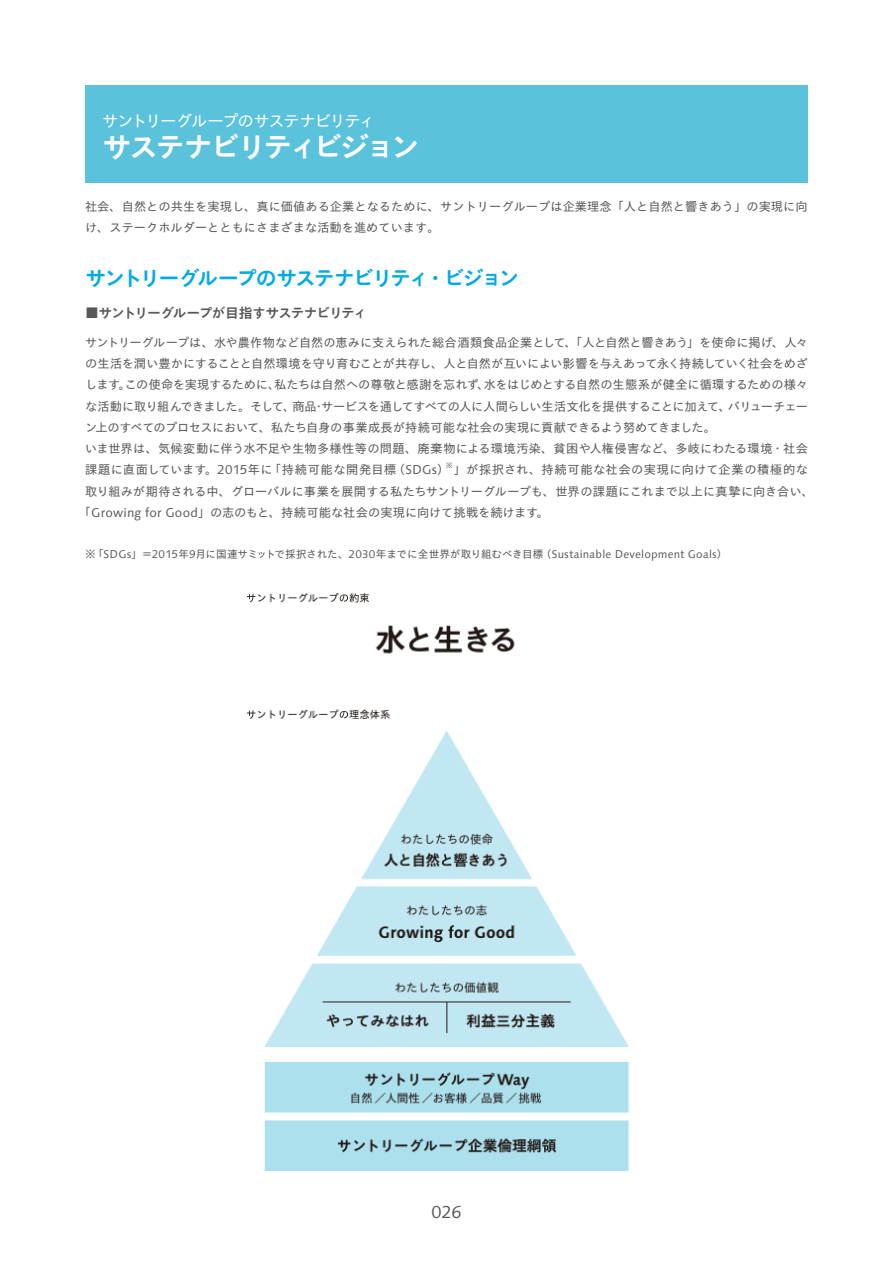
<style>
.page{position:relative;width:893px;height:1263px;background:#fff}
.page>*{position:absolute;margin:0;border:0;box-sizing:border-box;transform-origin:0 0}
.t1{font:700 29.7px "Suntory Gothic";letter-spacing:-.12em;color:#fff}
.t2{font:700 21.3px "Suntory Gothic";letter-spacing:-.115em;color:#00abe4}
.t3{font:16.5px "Suntory Gothic";letter-spacing:-.085em;color:#fff}
.t4{font:16.5px "Suntory Gothic";color:#595757}
.t5{font:700 13.8px "Suntory Gothic";letter-spacing:-.075em;color:#595757}
.t6{font:12.15px/21.3px "Suntory Gothic";color:#595757}
.t7{font:10.65px "Suntory Gothic";letter-spacing:.02em;color:#595757}
.t8{font:7.2px "Suntory Gothic";color:#595757}
</style>
<div class="page">
<div style="left:85px;top:85px;width:723px;height:98px;background:#5bc2dc"></div>
<img style="left:247px;top:593px;width:382px;height:577px">
<h3 class="t3" style="left:102px;top:113px;width:275px">サントリーグループのサステナビリティ</h3>
<h1 class="t1" style="left:102px;top:132px;width:320px">サステナビリティビジョン</h1>
<p class="t6" style="left:85px;top:196px;width:724px">社会、自然との共生を実現し、真に価値ある企業となるために、サントリーグループは企業理念「人と自然と響きあう」の実現に向け、ステークホルダーとともにさまざまな活動を進めています。</p>
<h2 class="t2" style="left:85px;top:267px;width:436px">サントリーグループのサステナビリティ・ビジョン</h2>
<p class="t5" style="left:85px;top:306px;width:284px">■サントリーグループが目指すサステナビリティ</p>
<p class="t6" style="left:85px;top:333px;width:724px">サントリーグループは、水や農作物など自然の恵みに支えられた総合酒類食品企業として、「人と自然と響きあう」を使命に掲げ、人々の生活を潤い豊かにすることと自然環境を守り育むことが共存し、人と自然が互いによい影響を与えあって永く持続していく社会をめざします。この使命を実現するために、私たちは自然への尊敬と感謝を忘れず、水をはじめとする自然の生態系が健全に循環するための様々な活動に取り組んできました。そして、商品・サービスを通してすべての人に人間らしい生活文化を提供することに加えて、バリューチェーン上のすべてのプロセスにおいて、私たち自身の事業成長が持続可能な社会の実現に貢献できるよう努めてきました。<br>いま世界は、気候変動に伴う水不足や生物多様性等の問題、廃棄物による環境汚染、貧困や人権侵害など、多岐にわたる環境・社会課題に直面しています。2015年に「持続可能な開発目標（SDGs）」が採択され、持続可能な社会の実現に向けて企業の積極的な</p>
<p class="t8" style="left:446px;top:462px;width:9px">※</p>
<p class="t6" style="left:79px;top:481px;width:737px;text-indent:6px">取り組みが期待される中、グローバルに事業を展開する私たちサントリーグループも、世界の課題にこれまで以上に真摯に向き合い、「Growing for Good」の志のもと、持続可能な社会の実現に向けて挑戦を続けます。</p>
<p class="t7" style="left:85px;top:549px;width:643px">※「SDGs」＝2015年9月に国連サミットで採択された、2030年までに全世界が取り組むべき目標（Sustainable Development Goals）</p>
<h3 class="t4" style="left:431px;top:1204px;width:32px">026</h3>
</div>
